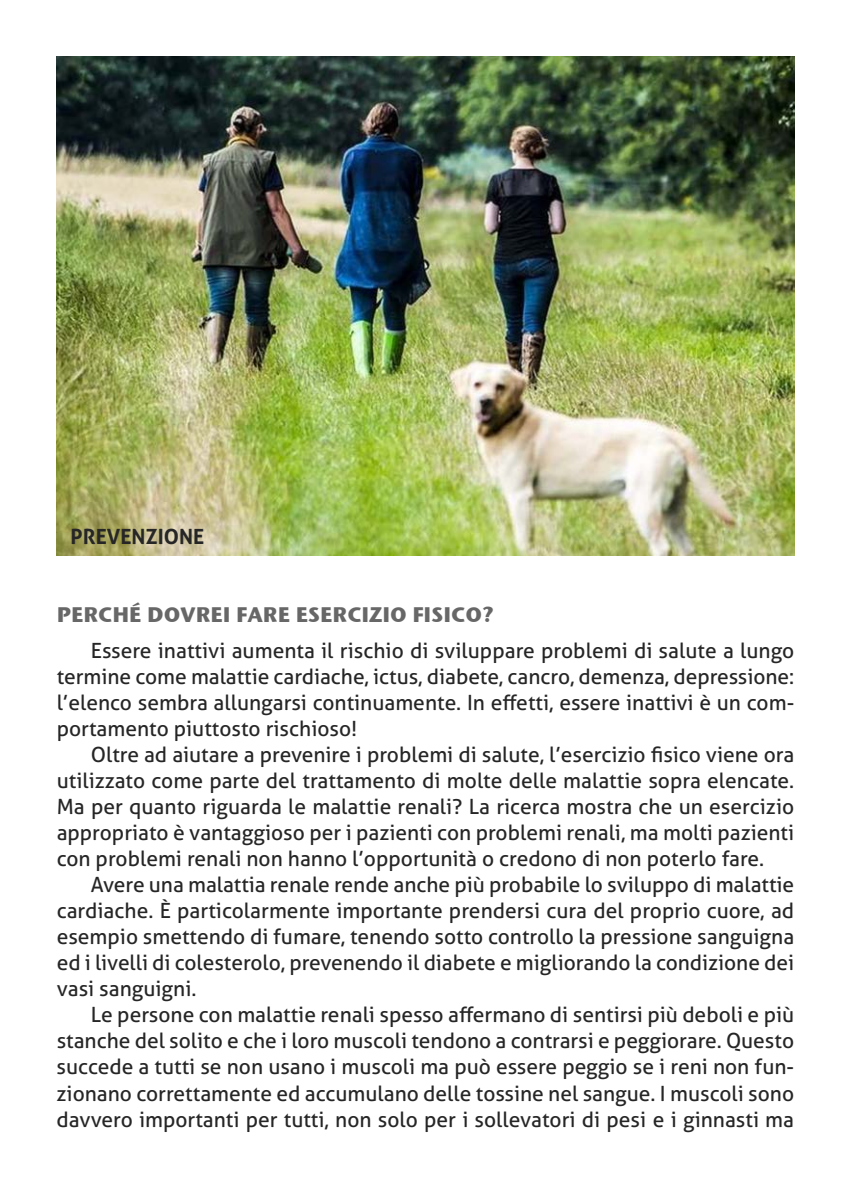
<style>
.page{position:relative;width:851px;height:1191px;background:#fff}
.page>*{position:absolute;margin:0;border:0;box-sizing:border-box;transform-origin:0 0}
.t1{font:21px/26px "Aller";color:#272627;text-align:justify}
.t2{font:21px "Stone Sans ITCTT Bold";color:#686768}
.t3{font:700 21px "Aller";color:#272627}
</style>
<div class="page">
<img style="left:57px;top:57px;width:737px;height:499px">
<p class="t3" style="left:71px;top:524px;width:135px">PREVENZIONE</p>
<p class="t2" style="left:57px;top:601px;width:438px">PERCHÉ DOVREI FARE ESERCIZIO FISICO?</p>
<p class="t1" style="left:57px;top:638px;width:739px;text-indent:34px">Essere inattivi aumenta il rischio di sviluppare problemi di salute a lungo termine come malattie cardiache, ictus, diabete, cancro, demenza, depressione: l’elenco sembra allungarsi continuamente. In effetti, essere inattivi è un com&shy;portamento piuttosto rischioso!</p>
<p class="t1" style="left:57px;top:742px;width:739px;text-indent:34px">Oltre ad aiutare a prevenire i problemi di salute, l’esercizio fisico viene ora utilizzato come parte del trattamento di molte delle malattie sopra elencate.<br>Ma per quanto riguarda le malattie renali? La ricerca mostra che un esercizio appropriato è vantaggioso per i pazienti con problemi renali, ma molti pazienti con problemi renali non hanno l’opportunità o credono di non poterlo fare.</p>
<p class="t1" style="left:57px;top:872px;width:739px;text-indent:34px">Avere una malattia renale rende anche più probabile lo sviluppo di malattie cardiache. È particolarmente importante prendersi cura del proprio cuore, ad esempio smettendo di fumare, tenendo sotto controllo la pressione sanguigna ed i livelli di colesterolo, prevenendo il diabete e migliorando la condizione dei vasi sanguigni.</p>
<p class="t1" style="left:57px;top:1002px;width:739px;text-indent:34px">Le persone con malattie renali spesso affermano di sentirsi più deboli e più stanche del solito e che i loro muscoli tendono a contrarsi e peggiorare. Questo succede a tutti se non usano i muscoli ma può essere peggio se i reni non fun&shy;zionano correttamente ed accumulano delle tossine nel sangue. I muscoli sono davvero importanti per tutti, non solo per i sollevatori di pesi e i ginnasti ma</p>
</div>
